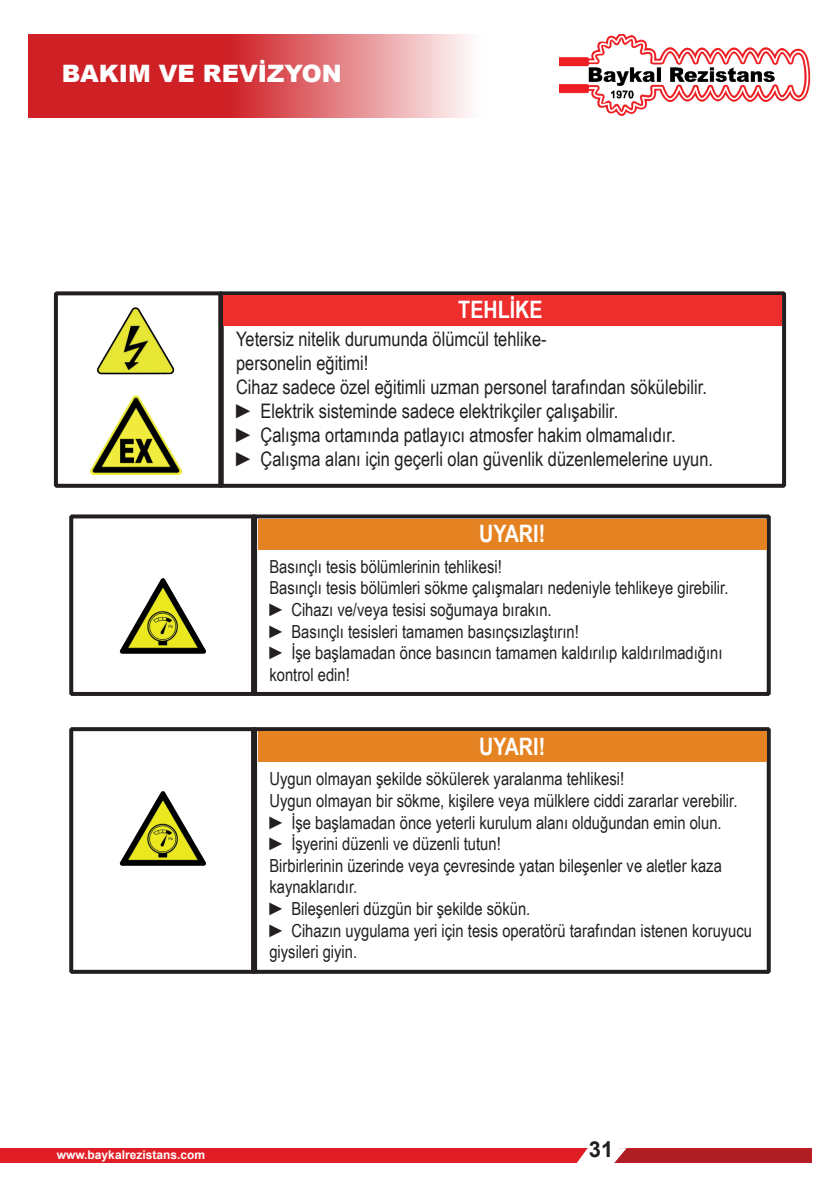
<style>
.page{position:relative;width:840px;height:1191px;background:#fff}
.page>*{position:absolute;margin:0;border:0;box-sizing:border-box;transform-origin:0 0}
.t1{font:700 24px "Arial Narrow";color:#fff}
.t2{font:900 24px "Arial";color:#fff}
.t3{font:700 22px "Arial";color:#231f20}
.t4{font:20px/24px "Arial Narrow";color:#231f20}
.t5{font:18px/21.6px "Arial Narrow";color:#231f20}
.t6{font:700 12px "Arial";color:#fff}
</style>
<div class="page">
<div style="left:0;top:1148px;width:811px;height:14px;background:#e11e25"></div>
<svg style="left:576px;top:1148px;width:235px;height:15px;background:#bf4247"></svg>
<img style="left:559px;top:34px;width:252px;height:82px">
<svg style="left:28px;top:34px;width:441px;height:83px;background:#da575c"></svg>
<div style="left:54px;top:291px;width:169px;height:197px;border:4px solid #231f20"></div>
<div style="left:218px;top:291px;width:567px;height:197px;border:4px solid #231f20"></div>
<div style="left:223px;top:295px;width:558px;height:31px;background:#ee2d2d"></div>
<img style="left:96px;top:307px;width:79px;height:68px">
<img style="left:90px;top:395px;width:91px;height:79px">
<div style="left:69px;top:514px;width:188px;height:182px;border:4px solid #231f20"></div>
<div style="left:251px;top:514px;width:519px;height:182px;border:4px solid #231f20"></div>
<div style="left:258px;top:519px;width:508px;height:30px;background:#e58323"></div>
<img style="left:119px;top:578px;width:88px;height:76px">
<div style="left:69px;top:727px;width:188px;height:246px;border:4px solid #231f20"></div>
<div style="left:251px;top:727px;width:519px;height:246px;border:4px solid #231f20"></div>
<div style="left:258px;top:731px;width:508px;height:31px;background:#e58323"></div>
<img style="left:119px;top:791px;width:88px;height:75px">
<h1 class="t2" style="left:62px;top:56px;width:281px">BAKIM VE REVİZYON</h1>
<h1 class="t1" style="left:458px;top:291px;width:86px">TEHLİKE</h1>
<p class="t4" style="left:236px;top:326px;width:478px">Yetersiz nitelik durumunda ölümcül tehlike-<br>personelin eğitimi!<br>Cihaz sadece özel eğitimli uzman personel tarafından sökülebilir. ► Elektrik sisteminde sadece elektrikçiler çalışabilir.<br>► Çalışma ortamında patlayıcı atmosfer hakim olmamalıdır.<br>► Çalışma alanı için geçerli olan güvenlik düzenlemelerine uyun.</p>
<h1 class="t1" style="left:479px;top:516px;width:67px">UYARI!</h1>
<p class="t5" style="left:269px;top:555px;width:460px">Basınçlı tesis bölümlerinin tehlikesi!<br>Basınçlı tesis bölümleri sökme çalışmaları nedeniyle tehlikeye girebilir. ► Cihazı ve/veya tesisi soğumaya bırakın.<br>► Basınçlı tesisleri tamamen basınçsızlaştırın!<br>► İşe başlamadan önce basıncın tamamen kaldırılıp kaldırılmadığını kontrol edin!</p>
<h1 class="t1" style="left:479px;top:728px;width:67px">UYARI!</h1>
<p class="t5" style="left:269px;top:767px;width:484px">Uygun olmayan şekilde sökülerek yaralanma tehlikesi!<br>Uygun olmayan bir sökme, kişilere veya mülklere ciddi zararlar verebilir. ► İşe başlamadan önce yeterli kurulum alanı olduğundan emin olun.<br>► İşyerini düzenli ve düzenli tutun!<br>Birbirlerinin üzerinde veya çevresinde yatan bileşenler ve aletler kaza kaynaklarıdır.<br>► Bileşenleri düzgün bir şekilde sökün.<br>► Cihazın uygulama yeri için tesis operatörü tarafından istenen koruyucu giysileri giyin.</p>
<p class="t6" style="left:57px;top:1146px;width:150px">www.baykalrezistans.com</p>
<p class="t3" style="left:588px;top:1134px;width:26px">31</p>
</div>
